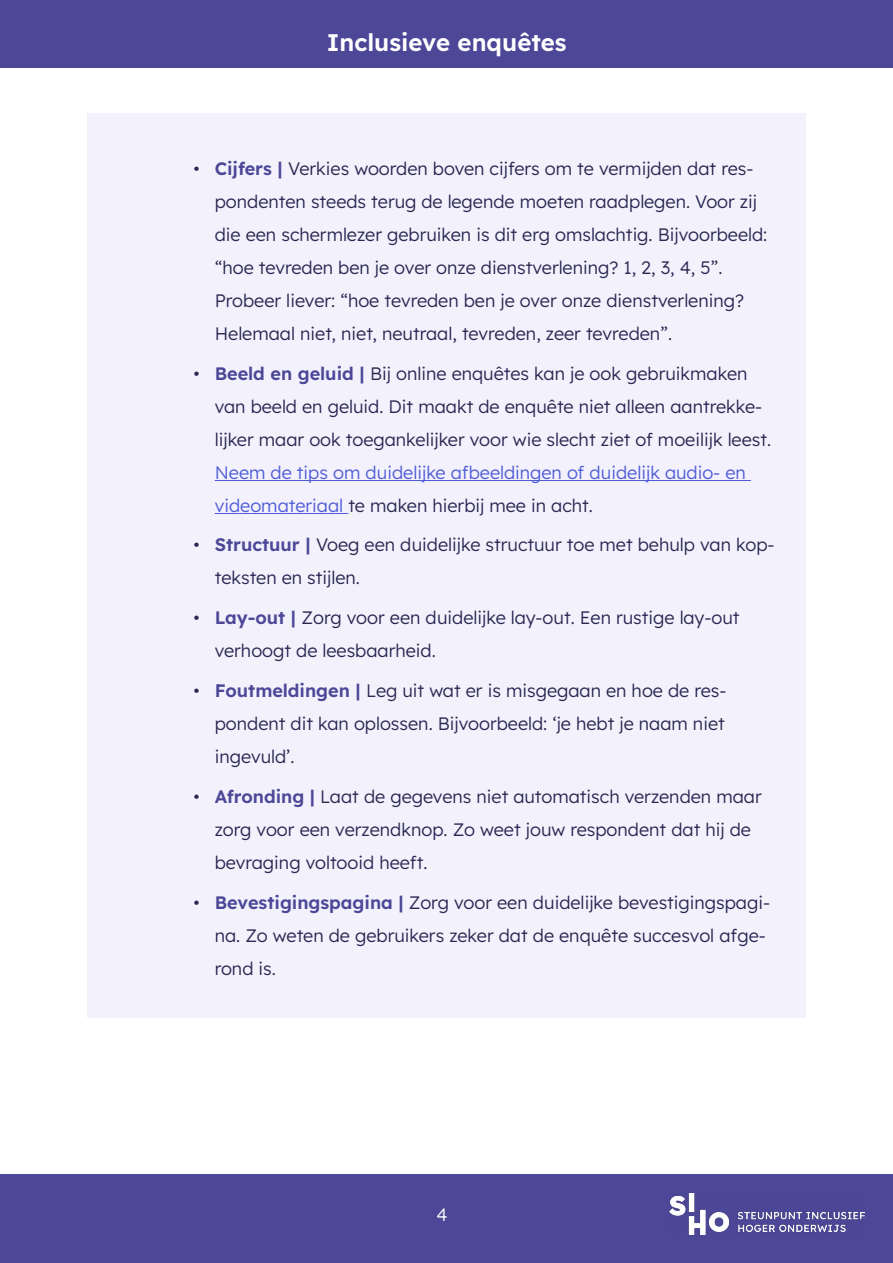
<style>
.page{position:relative;width:893px;height:1263px;background:#fff}
.page>*{position:absolute;margin:0;border:0;box-sizing:border-box;transform-origin:0 0}
.Koptekst_pagina_fiche{font:600 24px "Lexend";color:#fff}
.lijst{font:300 18px/33px "Lexend";color:#2a2751}
.t1{font:300 18px "Lexend";color:#fff}
.s1{font-weight:600;color:#4c4797}
.s2{color:#4f5cd6}
</style>
<div class="page">
<div style="left:0;top:0;width:893px;height:67px;background:#4c4797"></div>
<div style="left:0;top:1174px;width:893px;height:89px;background:#4c4797"></div>
<img style="left:670px;top:1193px;width:194px;height:41px">
<div style="left:87px;top:113px;width:719px;height:905px;background:#f2f1fc"></div>
<hr style="left:215px;top:480px;width:536px;height:1px;background:#4f5cd6">
<hr style="left:215px;top:513px;width:133px;height:1px;background:#4f5cd6">
<p class="Koptekst_pagina_fiche" style="left:327px;top:24px;width:241px">Inclusieve enquêtes</p>
<p class="lijst" style="left:215px;top:151px;width:554px;text-indent:-21px">• <span class="s1">Cijfers |</span> Verkies woorden boven cijfers om te vermijden dat res&shy;pondenten steeds terug de legende moeten raadplegen. Voor zij die een schermlezer gebruiken is dit erg omslachtig. Bijvoorbeeld: “hoe tevreden ben je over onze dienstverlening? 1, 2, 3, 4, 5”.<br>Probeer liever: “hoe tevreden ben je over onze dienstverlening?<br>Helemaal niet, niet, neutraal, tevreden, zeer tevreden”.</p>
<p class="lijst" style="left:215px;top:356px;width:558px;text-indent:-21px">• <span class="s1">Beeld en geluid |</span> Bij online enquêtes kan je ook gebruikmaken van beeld en geluid. Dit maakt de enquête niet alleen aantrekke&shy;lijker maar ook toegankelijker voor wie slecht ziet of moeilijk leest.<br><span class="s2">Neem de tips om duidelijke afbeeldingen of duidelijk audio- en videomateriaal</span> te maken hierbij mee in acht.</p>
<p class="lijst" style="left:215px;top:527px;width:561px;text-indent:-21px">• <span class="s1">Structuur |</span> Voeg een duidelijke structuur toe met behulp van kop&shy;teksten en stijlen.</p>
<p class="lijst" style="left:215px;top:600px;width:526px;text-indent:-21px">• <span class="s1">Lay-out |</span> Zorg voor een duidelijke lay-out. Een rustige lay-out verhoogt de leesbaarheid.</p>
<p class="lijst" style="left:215px;top:673px;width:513px;text-align:justify;text-indent:-21px">• <span class="s1">Foutmeldingen |</span> Leg uit wat er is misgegaan en hoe de res&shy;pondent dit kan oplossen. Bijvoorbeeld: ‘je hebt je naam niet ingevuld’.</p>
<p class="lijst" style="left:215px;top:779px;width:549px;text-indent:-21px">• <span class="s1">Afronding |</span> Laat de gegevens niet automatisch verzenden maar zorg voor een verzendknop. Zo weet jouw respondent dat hij de bevraging voltooid heeft.</p>
<p class="lijst" style="left:215px;top:884px;width:557px;text-indent:-21px">• <span class="s1">Bevestigingspagina |</span> Zorg voor een duidelijke bevestigingspagi&shy;na. Zo weten de gebruikers zeker dat de enquête succesvol afge&shy;rond is.</p>
<p class="t1" style="left:436px;top:1202px;width:13px">4</p>
</div>
